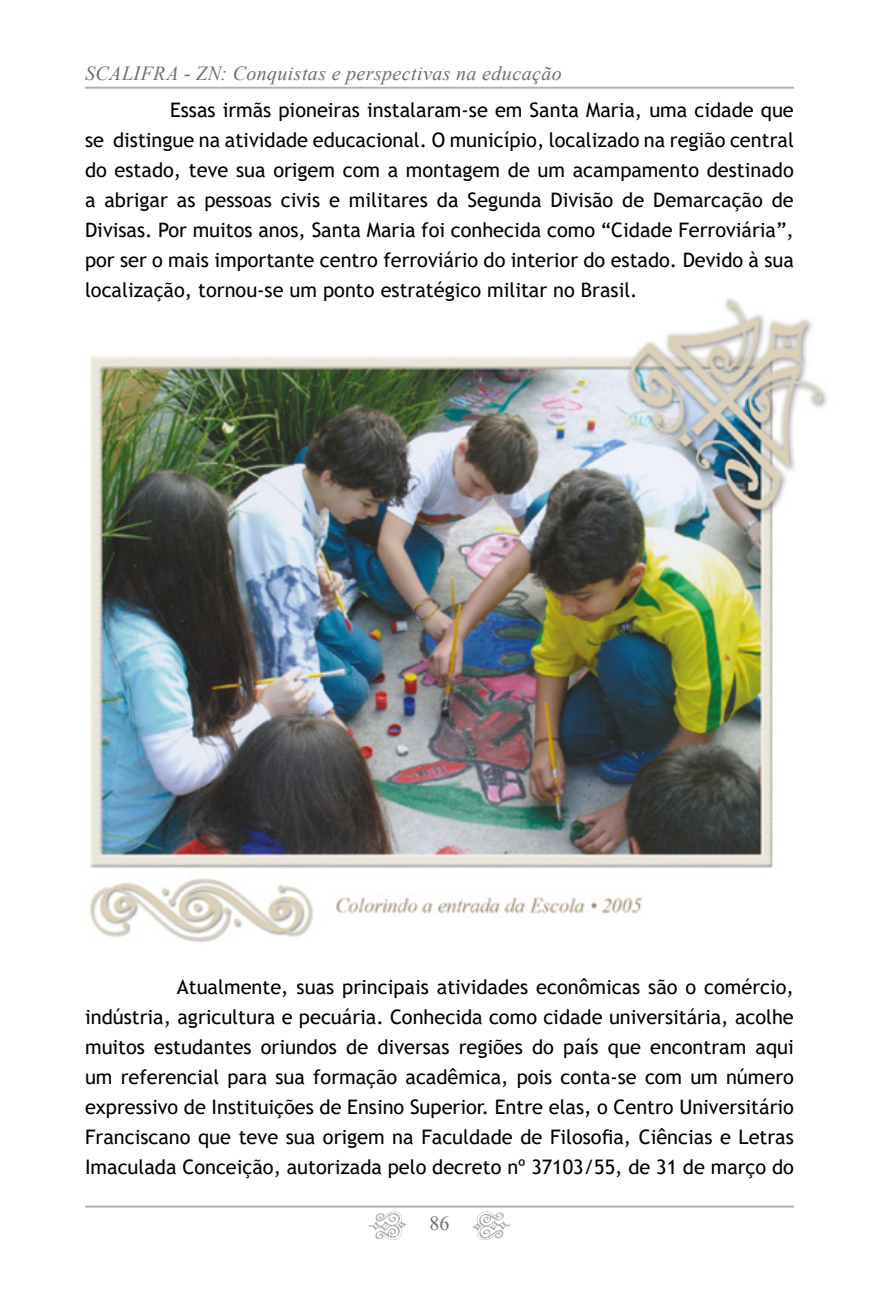
<style>
.page{position:relative;width:896px;height:1304px;background:#fff}
.page>*{position:absolute;margin:0;border:0;box-sizing:border-box;transform-origin:0 0}
.t1{font:20px/30px "Trebuchet MS";color:#000;text-align:justify}
.t2{font:italic 20px "Times New Roman";letter-spacing:.02em;color:#706f6f}
.t3{font:20px "Times New Roman";color:#706f6f}
</style>
<div class="page">
<svg style="left:369px;top:1212px;width:38px;height:28px"></svg>
<svg style="left:472px;top:1212px;width:38px;height:28px"></svg>
<hr style="left:85px;top:1206px;width:709px;height:2px;background:#b3b2b2">
<hr style="left:85px;top:87px;width:709px;height:2px;background:#b3b2b2">
<img style="left:90px;top:298px;width:737px;height:644px">
<p class="t2" style="left:85px;top:59px;width:478px">SCALIFRA - ZN: Conquistas e perspectivas na educação</p>
<p class="t1" style="left:85px;top:95px;width:710px;text-indent:85px">Essas irmãs pioneiras instalaram-se em Santa Maria, uma cidade que se distingue na atividade educacional. O município, localizado na região central do estado, teve sua origem com a montagem de um acampamento destinado a abrigar as pessoas civis e militares da Segunda Divisão de Demarcação de Divisas. Por muitos anos, Santa Maria foi conhecida como “Cidade Ferroviária”, por ser o mais importante centro ferroviário do interior do estado. Devido à sua localização, tornou-se um ponto estratégico militar no Brasil.</p>
<p class="t1" style="left:85px;top:971px;width:710px;text-indent:92px">Atualmente, suas principais atividades econômicas são o comércio, indústria, agricultura e pecuária. Conhecida como cidade universitária, acolhe muitos estudantes oriundos de diversas regiões do país que encontram aqui um referencial para sua formação acadêmica, pois conta-se com um número expressivo de Instituições de Ensino Superior. Entre elas, o Centro Universitário Franciscano que teve sua origem na Faculdade de Filosofia, Ciências e Letras Imaculada Conceição, autorizada pelo decreto nº 37103/55, de 31 de março do</p>
<p class="t3" style="left:429px;top:1210px;width:21px">86</p>
</div>
